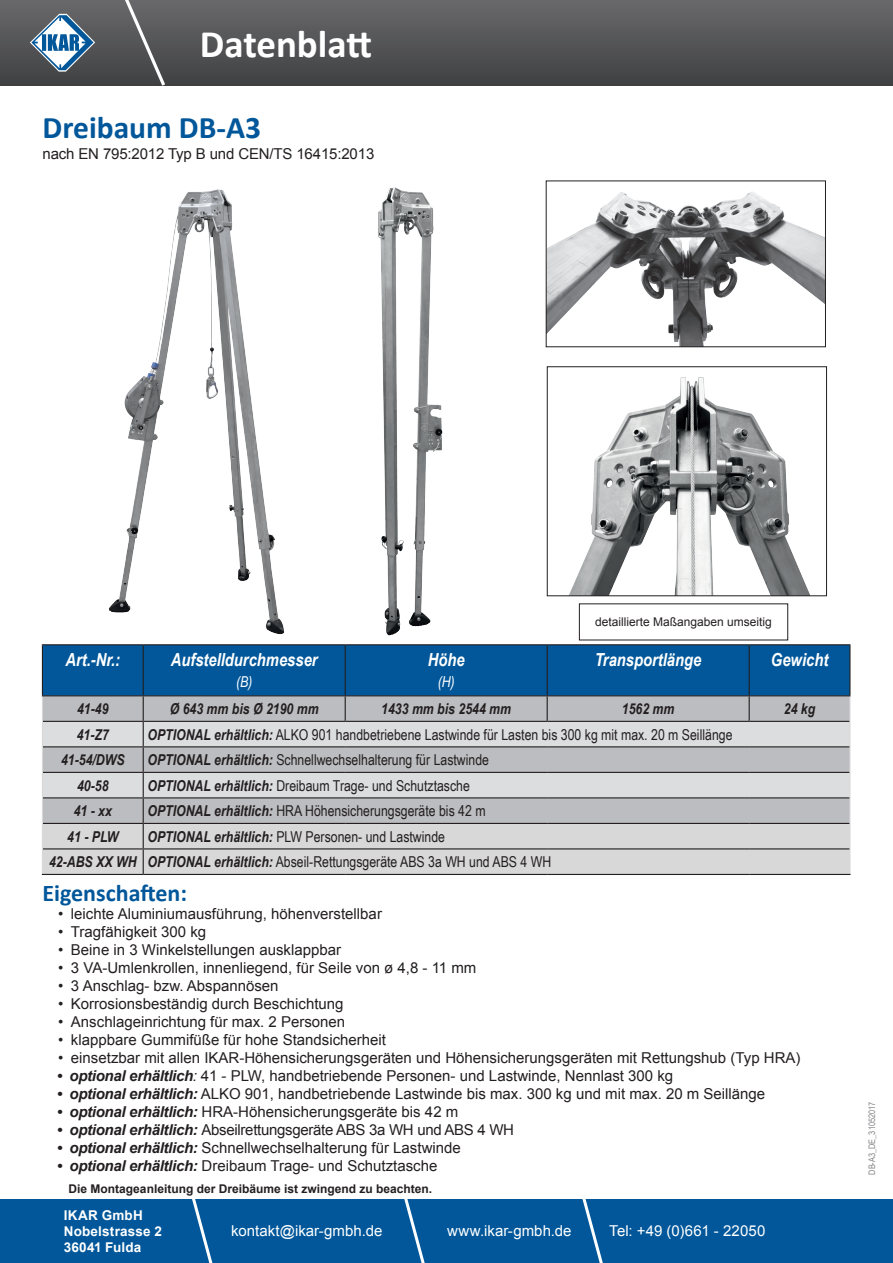
<style>
.page{position:relative;width:893px;height:1263px;background:#fff}
.page>*{position:absolute;margin:0;border:0;box-sizing:border-box;transform-origin:0 0}
.t1{font:700 39px "Calibri";color:#fff}
.t2{font:700 31.5px "Calibri";color:#01579a}
.t3{font:700 24px "Calibri";color:#01579a}
.t4{font:italic 700 18px "Arial Narrow";color:#fff}
.t5{font:15px "Arial";color:#231f20}
.t6{font:15px/25.5px "Arial Narrow";color:#231f20;text-align:center}
.t7{font:italic 700 15px "Arial Narrow";color:#231f20}
.t8{font:15px "Arial";letter-spacing:-.02em;color:#231f20}
.t9{font:15px "Arial";color:#fff}
.t10{font:italic 15px "Arial Narrow";color:#fff}
.t11{font:700 13.5px/16.2px "Arial";letter-spacing:.015em;color:#fff}
.t12{font:700 12px "Arial";color:#231f20}
.t13{font:12px "Arial";color:#231f20}
.t14{font:9px "Arial Narrow";color:#808285}
.s1{font-weight:700;font-style:italic}
.s2{font-style:italic}
</style>
<div class="page">
<div style="left:0;top:0;width:893px;height:85px;background:linear-gradient(to bottom,#69696c,#404142)"></div>
<svg style="left:117px;top:0;width:51px;height:86px;background:#5f6061"></svg>
<svg style="left:30px;top:14px;width:65px;height:58px"></svg>
<div style="left:0;top:1199px;width:893px;height:64px;background:#01579a"></div>
<svg style="left:192px;top:1199px;width:21px;height:64px"></svg>
<svg style="left:404px;top:1199px;width:21px;height:64px"></svg>
<svg style="left:582px;top:1199px;width:21px;height:64px"></svg>
<svg style="left:42px;top:645px;width:808px;height:229px;background:#9db0c0"></svg>
<hr style="left:42px;top:644px;width:101px;height:1px;background:#231f20">
<hr style="left:42px;top:645px;width:1px;height:50px;background:#231f20">
<hr style="left:143px;top:644px;width:202px;height:1px;background:#231f20">
<hr style="left:143px;top:645px;width:1px;height:50px;background:#231f20">
<hr style="left:345px;top:644px;width:202px;height:1px;background:#231f20">
<hr style="left:345px;top:645px;width:1px;height:50px;background:#231f20">
<hr style="left:547px;top:644px;width:202px;height:1px;background:#231f20">
<hr style="left:547px;top:645px;width:1px;height:50px;background:#231f20">
<hr style="left:749px;top:644px;width:101px;height:1px;background:#231f20">
<hr style="left:749px;top:645px;width:1px;height:50px;background:#231f20">
<hr style="left:849px;top:645px;width:1px;height:50px;background:#231f20">
<hr style="left:42px;top:695px;width:101px;height:1px;background:#231f20">
<hr style="left:143px;top:695px;width:202px;height:1px;background:#231f20">
<hr style="left:345px;top:695px;width:202px;height:1px;background:#231f20">
<hr style="left:547px;top:695px;width:202px;height:1px;background:#231f20">
<hr style="left:749px;top:695px;width:101px;height:1px;background:#231f20">
<hr style="left:43px;top:746px;width:100px;height:1px;background:#231f20">
<hr style="left:143px;top:746px;width:202px;height:1px;background:#231f20">
<hr style="left:345px;top:746px;width:202px;height:1px;background:#231f20">
<hr style="left:547px;top:746px;width:202px;height:1px;background:#231f20">
<hr style="left:749px;top:746px;width:100px;height:1px;background:#231f20">
<hr style="left:43px;top:772px;width:100px;height:1px;background:#231f20">
<hr style="left:143px;top:772px;width:202px;height:1px;background:#231f20">
<hr style="left:345px;top:772px;width:202px;height:1px;background:#231f20">
<hr style="left:547px;top:772px;width:202px;height:1px;background:#231f20">
<hr style="left:749px;top:772px;width:100px;height:1px;background:#231f20">
<hr style="left:43px;top:797px;width:100px;height:1px;background:#231f20">
<hr style="left:143px;top:797px;width:202px;height:1px;background:#231f20">
<hr style="left:345px;top:797px;width:202px;height:1px;background:#231f20">
<hr style="left:547px;top:797px;width:202px;height:1px;background:#231f20">
<hr style="left:749px;top:797px;width:100px;height:1px;background:#231f20">
<hr style="left:43px;top:823px;width:100px;height:1px;background:#231f20">
<hr style="left:143px;top:823px;width:202px;height:1px;background:#231f20">
<hr style="left:345px;top:823px;width:202px;height:1px;background:#231f20">
<hr style="left:547px;top:823px;width:202px;height:1px;background:#231f20">
<hr style="left:749px;top:823px;width:100px;height:1px;background:#231f20">
<hr style="left:43px;top:848px;width:100px;height:1px;background:#231f20">
<hr style="left:143px;top:848px;width:202px;height:1px;background:#231f20">
<hr style="left:345px;top:848px;width:202px;height:1px;background:#231f20">
<hr style="left:547px;top:848px;width:202px;height:1px;background:#231f20">
<hr style="left:749px;top:848px;width:100px;height:1px;background:#231f20">
<hr style="left:42px;top:874px;width:101px;height:1px;background:#231f20">
<hr style="left:143px;top:874px;width:202px;height:1px;background:#231f20">
<hr style="left:345px;top:874px;width:202px;height:1px;background:#231f20">
<hr style="left:547px;top:874px;width:202px;height:1px;background:#231f20">
<hr style="left:749px;top:874px;width:101px;height:1px;background:#231f20">
<img style="left:109px;top:190px;width:175px;height:444px">
<img style="left:569px;top:377px;width:241px;height:217px">
<div style="left:547px;top:367px;width:280px;height:229px;border:1px solid #231f20"></div>
<img style="left:548px;top:192px;width:276px;height:153px">
<div style="left:546px;top:181px;width:280px;height:166px;border:1px solid #231f20"></div>
<img style="left:352px;top:187px;width:117px;height:461px">
<h1 class="t1" style="left:200px;top:19px;width:174px">Datenblatt</h1>
<h2 class="t2" style="left:43px;top:108px;width:220px">Dreibaum DB-A3</h2>
<p class="t5" style="left:43px;top:144px;width:333px">nach EN 795:2012 Typ B und CEN/TS 16415:2013</p>
<p class="t4" style="left:65px;top:646px;width:56px">Art.-Nr.:</p>
<p class="t4" style="left:171px;top:646px;width:148px">Aufstelldurchmesser</p>
<p class="t10" style="left:236px;top:672px;width:18px">(B)</p>
<p class="t4" style="left:428px;top:646px;width:38px">Höhe</p>
<p class="t10" style="left:438px;top:672px;width:19px">(H)</p>
<p class="t13" style="left:595px;top:614px;width:178px">detaillierte Maßangaben umseitig</p>
<p class="t4" style="left:595px;top:646px;width:108px">Transportlänge</p>
<p class="t4" style="left:771px;top:646px;width:59px">Gewicht</p>
<p class="t7" style="left:77px;top:697px;width:33px">41-49</p>
<p class="t7" style="left:170px;top:697px;width:151px">Ø 643 mm bis Ø 2190 mm</p>
<p class="t7" style="left:381px;top:697px;width:131px">1433 mm bis 2544 mm</p>
<p class="t7" style="left:622px;top:697px;width:54px">1562 mm</p>
<p class="t7" style="left:784px;top:697px;width:33px">24 kg</p>
<p class="t7" style="left:77px;top:723px;width:34px">41-Z7</p>
<p class="t6" style="left:147px;top:721px;width:586px"><span class="s1">OPTIONAL erhältlich:</span> ALKO 901 handbetriebene Lastwinde für Lasten bis 300 kg mit max. 20 m Seillänge</p>
<p class="t7" style="left:61px;top:748px;width:65px">41-54/DWS</p>
<p class="t6" style="left:147px;top:746px;width:343px"><span class="s1">OPTIONAL erhältlich:</span> Schnellwechselhalterung für Lastwinde</p>
<p class="t7" style="left:77px;top:774px;width:33px">40-58</p>
<p class="t6" style="left:147px;top:772px;width:324px"><span class="s1">OPTIONAL erhältlich:</span> Dreibaum Trage- und Schutztasche</p>
<p class="t7" style="left:74px;top:799px;width:40px">41 - xx</p>
<p class="t6" style="left:147px;top:797px;width:340px"><span class="s1">OPTIONAL erhältlich:</span> HRA Höhensicherungsgeräte bis 42 m</p>
<p class="t7" style="left:67px;top:825px;width:53px">41 - PLW</p>
<p class="t6" style="left:49px;top:823px;width:504px"><span class="s1">OPTIONAL erhältlich:</span> PLW Personen- und Lastwinde<br><span class="s1">42-ABS XX WH OPTIONAL erhältlich:</span> Abseil-Rettungsgeräte ABS 3a WH und ABS 4 WH</p>
<h3 class="t3" style="left:43px;top:877px;width:146px">Eigenschaften:</h3>
<p class="t5" style="left:58px;top:904px;width:325px">• leichte Aluminiumausführung, höhenverstellbar</p>
<p class="t5" style="left:58px;top:922px;width:150px">• Tragfähigkeit 300 kg</p>
<p class="t5" style="left:58px;top:940px;width:284px">• Beine in 3 Winkelstellungen ausklappbar</p>
<p class="t5" style="left:58px;top:958px;width:420px">• 3 VA-Umlenkrollen, innenliegend, für Seile von ø 4,8 - 11 mm</p>
<p class="t5" style="left:58px;top:976px;width:222px">• 3 Anschlag- bzw. Abspannösen</p>
<p class="t5" style="left:58px;top:994px;width:287px">• Korrosionsbeständig durch Beschichtung</p>
<p class="t5" style="left:58px;top:1012px;width:289px">• Anschlageinrichtung für max. 2 Personen</p>
<p class="t5" style="left:58px;top:1030px;width:329px">• klappbare Gummifüße für hohe Standsicherheit</p>
<p class="t5" style="left:58px;top:1048px;width:744px">• einsetzbar mit allen IKAR-Höhensicherungsgeräten und Höhensicherungsgeräten mit Rettungshub (Typ HRA)</p>
<p class="t5" style="left:57px;top:1066px;width:618px"><span class="s1">• optional erhältlich</span><span class="s2">:</span> 41 - PLW, handbetriebende Personen- und Lastwinde, Nennlast 300 kg</p>
<p class="t5" style="left:57px;top:1084px;width:710px"><span class="s1">• optional erhältlich:</span> ALKO 901, handbetriebende Lastwinde bis max. 300 kg und mit max. 20 m Seillänge</p>
<p class="t5" style="left:57px;top:1102px;width:403px"><span class="s1">• optional erhältlich:</span> HRA-Höhensicherungsgeräte bis 42 m</p>
<p class="t8" style="left:57px;top:1120px;width:459px"><span class="s1">• optional erhältlich:</span> Abseilrettungsgeräte ABS 3a WH und ABS 4 WH</p>
<p class="t5" style="left:57px;top:1138px;width:406px"><span class="s1">• optional erhältlich:</span> Schnellwechselhalterung für Lastwinde</p>
<p class="t5" style="left:57px;top:1156px;width:382px"><span class="s1">• optional erhältlich:</span> Dreibaum Trage- und Schutztasche</p>
<p class="t12" style="left:69px;top:1181px;width:365px">Die Montageanleitung der Dreibäume ist zwingend zu beachten.</p>
<p class="t11" style="left:64px;top:1207px;width:100px">IKAR GmbH<br>Nobelstrasse 2<br>36041 Fulda</p>
<p class="t9" style="left:231px;top:1221px;width:153px">kontakt@ikar-gmbh.de</p>
<p class="t9" style="left:447px;top:1221px;width:126px">www.ikar-gmbh.de</p>
<p class="t9" style="left:609px;top:1221px;width:158px">Tel: +49 (0)661 - 22050</p>
<p class="t14" style="left:865px;top:1175px;width:75px;rotate:-90deg">DB-A3_DE_31052017</p>
</div>
